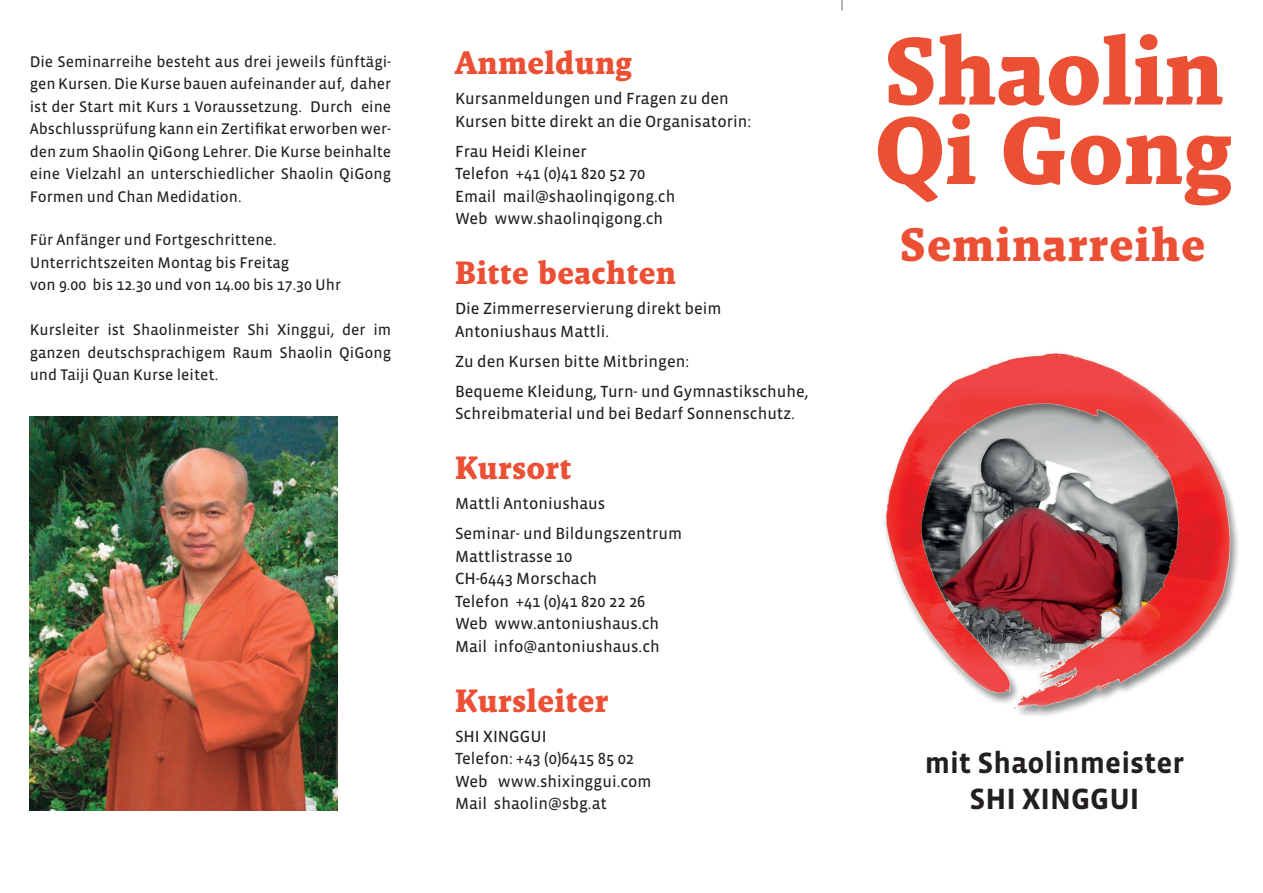
<style>
.page{position:relative;width:1263px;height:893px;background:#fff}
.page>*{position:absolute;margin:0;border:0;box-sizing:border-box;transform-origin:0 0}
.t1{font:700 97.5px/79.5px "Malaga OTCE";color:#eb5035}
.t2{font:700 48px "Malaga OTCE";letter-spacing:.02em;color:#eb5035}
.t3{font:700 33px "Malaga OTCE";letter-spacing:.01em;color:#eb5035}
.t4{font:700 30px/36px "Vista Sans OTCE";color:#231f20;text-align:center}
.t5{font:16.5px/22.5px "Vista Sans OTCE";color:#231f20}
.t6{font:15.75px/22.5px "Vista Sans OTCE";color:#231f20;text-align:justify}
</style>
<div class="page">
<img style="left:884px;top:353px;width:354px;height:363px">
<img style="left:30px;top:417px;width:308px;height:393px">
<p class="t6" style="left:30px;top:50px;width:363px">Die Seminarreihe besteht aus drei jeweils fünftägi&shy;gen Kursen. Die Kurse bauen aufeinander auf, daher ist der Start mit Kurs 1 Voraussetzung. Durch eine Abschlussprüfung kann ein Zertifikat erworben wer&shy;den zum Shaolin QiGong Lehrer. Die Kurse beinhalte eine Vielzahl an unterschiedlicher Shaolin QiGong Formen und Chan Medidation.</p>
<p class="t6" style="left:30px;top:228px;width:313px;text-align:left">Für Anfänger und Fortgeschrittene.<br>Unterrichtszeiten Montag bis Freitag<br>von 9.00 bis 12.30 und von 14.00 bis 17.30 Uhr</p>
<p class="t6" style="left:30px;top:318px;width:363px">Kursleiter ist Shaolinmeister Shi Xinggui, der im ganzen deutschsprachigem Raum Shaolin QiGong und Taiji Quan Kurse leitet.</p>
<h3 class="t3" style="left:455px;top:44px;width:179px">Anmeldung</h3>
<p class="t5" style="left:455px;top:87px;width:298px">Kursanmeldungen und Fragen zu den<br>Kursen bitte direkt an die Organisatorin:</p>
<p class="t5" style="left:455px;top:140px;width:222px">Frau Heidi Kleiner<br>Telefon +41 (0)41 820 52 70<br>Email mail@shaolinqigong.ch<br>Web www.shaolinqigong.ch</p>
<h3 class="t3" style="left:455px;top:254px;width:223px">Bitte beachten</h3>
<p class="t5" style="left:455px;top:297px;width:268px">Die Zimmerreservierung direkt beim<br>Antoniushaus Mattli.</p>
<p class="t5" style="left:455px;top:346px;width:355px;line-height:30px">Zu den Kursen bitte Mitbringen:<br>Bequeme Kleidung, Turn- und Gymnastikschuhe,</p>
<p class="t5" style="left:455px;top:402px;width:341px">Schreibmaterial und bei Bedarf Sonnenschutz.</p>
<h3 class="t3" style="left:455px;top:449px;width:118px">Kursort</h3>
<p class="t5" style="left:455px;top:489px;width:229px;line-height:30px">Mattli Antoniushaus<br>Seminar- und Bildungszentrum</p>
<p class="t5" style="left:455px;top:545px;width:206px">Mattlistrasse 10<br>CH-6443 Morschach<br>Telefon +41 (0)41 820 22 26<br>Web www.antoniushaus.ch<br>Mail info@antoniushaus.ch</p>
<h3 class="t3" style="left:455px;top:681px;width:155px">Kursleiter</h3>
<p class="t5" style="left:455px;top:725px;width:198px">SHI XINGGUI<br>Telefon: +43 (0)6415 85 02<br>Web www.shixinggui.com<br>Mail shaolin@sbg.at</p>
<h1 class="t1" style="left:875px;top:31px;width:359px">Shaolin<br>Qi Gong</h1>
<h2 class="t2" style="left:900px;top:216px;width:307px">Seminarreihe</h2>
<h3 class="t4" style="left:925px;top:745px;width:261px">mit Shaolinmeister<br>SHI XINGGUI</h3>
</div>
